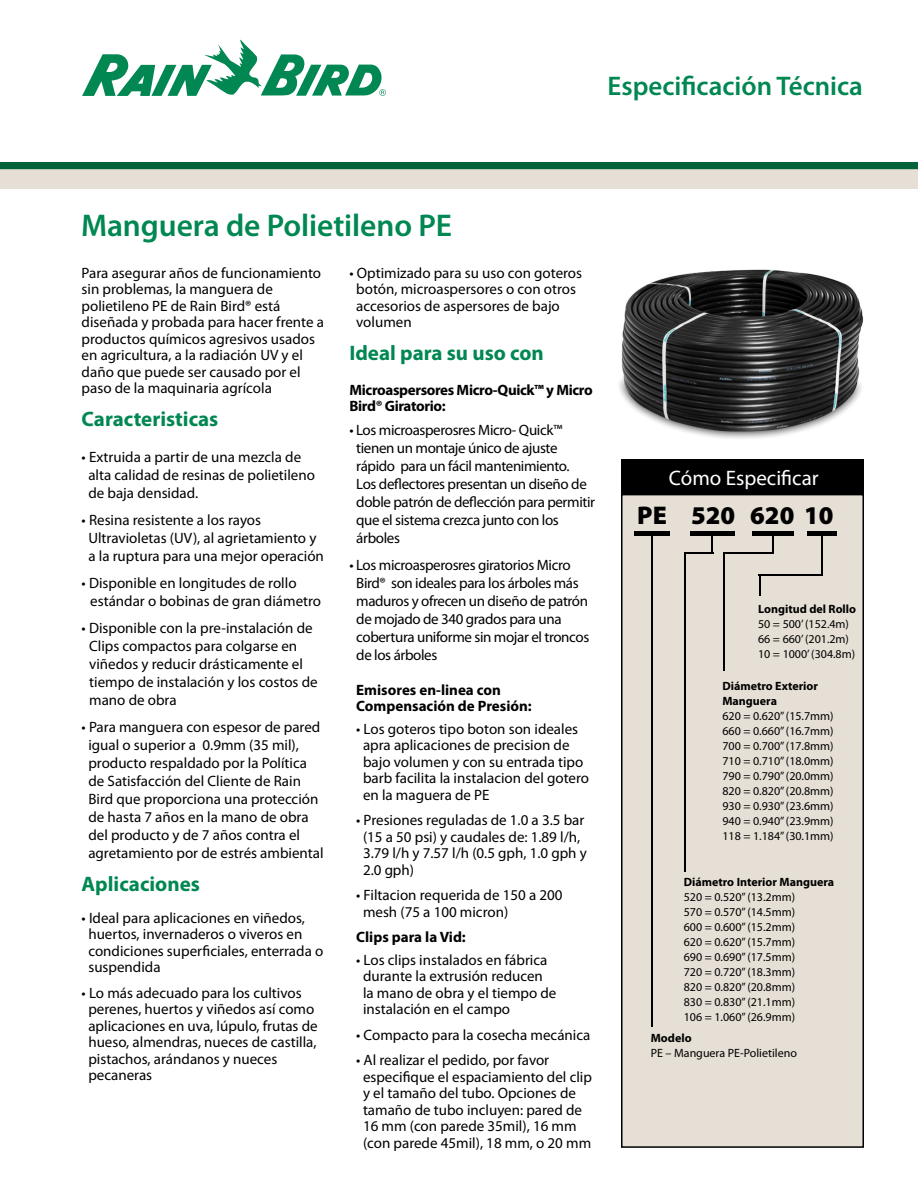
<style>
.page{position:relative;width:918px;height:1188px;background:#fff}
.page>*{position:absolute;margin:0;border:0;box-sizing:border-box;transform-origin:0 0}
.t1{font:600 31.5px "Myriad Pro";letter-spacing:-.005em;color:#008752}
.t2{font:600 27px "Myriad Pro";color:#008752}
.t3{font:900 25.65px "Myriad Pro";color:#000}
.t4{font:700 21px "Myriad Pro";color:#008752}
.t5{font:21px "Myriad Pro";color:#fff}
.t6{font:15px/16.5px "Myriad Pro";color:#000}
.t7{font:15px/18px "Myriad Pro";letter-spacing:-.025em;color:#000}
.t8{font:700 15px/16.5px "Myriad Pro";letter-spacing:-.01em;color:#000}
.t9{font:12px/15px "Myriad Pro";color:#000;text-align:justify}
.t10{font:700 12px/15px "Myriad Pro";color:#000}
</style>
<div class="page">
<img style="left:619px;top:269px;width:245px;height:170px">
<svg style="left:82px;top:40px;width:304px;height:56px"></svg>
<div style="left:622px;top:495px;width:241px;height:652px;background:#e6dfd5"></div>
<div style="left:621px;top:494px;width:243px;height:654px;border:2px solid #000"></div>
<div style="left:621px;top:459px;width:243px;height:36px;background:#000"></div>
<hr style="left:651px;top:534px;width:2px;height:492px;background:#000">
<div style="left:634px;top:531px;width:36px;height:5px;background:#000"></div>
<svg style="left:712px;top:536px;width:1px;height:16px"></svg>
<hr style="left:684px;top:554px;width:2px;height:318px;background:#000">
<hr style="left:684px;top:552px;width:29px;height:2px;background:#000">
<div style="left:690px;top:531px;width:45px;height:5px;background:#000"></div>
<hr style="left:772px;top:533px;width:2px;height:20px;background:#000">
<hr style="left:723px;top:554px;width:2px;height:117px;background:#000">
<hr style="left:723px;top:552px;width:51px;height:2px;background:#000">
<div style="left:752px;top:531px;width:41px;height:5px;background:#000"></div>
<hr style="left:821px;top:533px;width:2px;height:43px;background:#000">
<hr style="left:759px;top:576px;width:2px;height:20px;background:#000">
<hr style="left:759px;top:575px;width:64px;height:1px;background:#000">
<div style="left:807px;top:531px;width:30px;height:5px;background:#000"></div>
<div style="left:0;top:162px;width:918px;height:8px;background:#036439"></div>
<div style="left:0;top:170px;width:918px;height:19px;background:#e6dfd5"></div>
<h2 class="t2" style="left:608px;top:68px;width:257px">Especificación Técnica</h2>
<h1 class="t1" style="left:81px;top:205px;width:373px">Manguera de Polietileno PE</h1>
<p class="t6" style="left:82px;top:264px;width:244px">Para asegurar años de funcionamiento sin problemas, la manguera de polietileno PE de Rain Bird® está diseñada y probada para hacer frente a productos químicos agresivos usados en agricultura, a la radiación UV y el daño que puede ser causado por el paso de la maquinaria agrícola</p>
<h3 class="t4" style="left:82px;top:406px;width:138px">Caracteristicas</h3>
<p class="t6" style="left:88px;top:448px;width:228px;line-height:18px;text-indent:-7px">• Extruida a partir de una mezcla de alta calidad de resinas de polietileno de baja densidad.</p>
<p class="t6" style="left:88px;top:511px;width:237px;line-height:18px;text-indent:-7px">• Resina resistente a los rayos<br>Ultravioletas (UV), al agrietamiento y a la ruptura para una mejor operación</p>
<p class="t6" style="left:90px;top:574px;width:232px;line-height:18px;text-indent:-9px">• Disponible en longitudes de rollo estándar o bobinas de gran diámetro</p>
<p class="t6" style="left:89px;top:619px;width:230px;line-height:18px;text-indent:-8px">• Disponible con la pre-instalación de<br>Clips compactos para colgarse en viñedos y reducir drásticamente el tiempo de instalación y los costos de mano de obra</p>
<p class="t6" style="left:88px;top:718px;width:237px;line-height:18px;text-indent:-7px">• Para manguera con espesor de pared igual o superior a 0.9mm (35 mil), producto respaldado por la Política de Satisfacción del Cliente de Rain Bird que proporciona una protección de hasta 7 años en la mano de obra del producto y de 7 años contra el agretamiento por de estrés ambiental</p>
<h3 class="t4" style="left:82px;top:871px;width:120px">Aplicaciones</h3>
<p class="t6" style="left:88px;top:909px;width:236px;text-indent:-7px">• Ideal para aplicaciones en viñedos, huertos, invernaderos o viveros en condiciones superficiales, enterrada o suspendida</p>
<p class="t6" style="left:88px;top:984px;width:231px;text-indent:-7px">• Lo más adecuado para los cultivos perenes, huertos y viñedos así como aplicaciones en uva, lúpulo, frutas de hueso, almendras, nueces de castilla, pistachos, arándanos y nueces pecaneras</p>
<p class="t6" style="left:356px;top:264px;width:227px;text-indent:-7px">• Optimizado para su uso con goteros botón, microaspersores o con otros accesorios de aspersores de bajo volumen</p>
<h3 class="t4" style="left:350px;top:340px;width:196px">Ideal para su uso con</h3>
<p class="t8" style="left:350px;top:381px;width:245px">Microaspersores Micro-Quick™ y Micro<br>Bird® Giratorio:</p>
<p class="t7" style="left:356px;top:421px;width:240px;text-indent:-7px">• Los microasperosres Micro- Quick™ tienen un montaje único de ajuste rápido para un fácil mantenimiento.<br>Los deflectores presentan un diseño de doble patrón de deflección para permitir que el sistema crezca junto con los árboles</p>
<p class="t7" style="left:356px;top:556px;width:235px;text-indent:-7px">• Los microasperosres giratorios Micro Bird® son ideales para los árboles más maduros y ofrecen un diseño de patrón de mojado de 340 grados para una cobertura uniforme sin mojar el troncos de los árboles</p>
<p class="t8" style="left:356px;top:681px;width:177px">Emisores en-linea con<br>Compensación de Presión:</p>
<p class="t6" style="left:363px;top:720px;width:228px;text-indent:-7px">• Los goteros tipo boton son ideales apra aplicaciones de precision de bajo volumen y con su entrada tipo barb facilita la instalacion del gotero en la maguera de PE</p>
<p class="t6" style="left:363px;top:812px;width:225px;text-indent:-7px">• Presiones reguladas de 1.0 a 3.5 bar (15 a 50 psi) y caudales de: 1.89 l/h,<br>3.79 l/h y 7.57 l/h (0.5 gph, 1.0 gph y<br>2.0 gph)</p>
<p class="t6" style="left:363px;top:887px;width:201px;text-indent:-7px">• Filtacion requerida de 150 a 200 mesh (75 a 100 micron)</p>
<p class="t8" style="left:356px;top:929px;width:111px">Clips para la Vid:</p>
<p class="t6" style="left:363px;top:951px;width:195px;text-indent:-7px">• Los clips instalados en fábrica durante la extrusión reducen la mano de obra y el tiempo de instalación en el campo</p>
<p class="t6" style="left:356px;top:1026px;width:236px">• Compacto para la cosecha mecánica</p>
<p class="t6" style="left:363px;top:1052px;width:230px;text-indent:-7px">• Al realizar el pedido, por favor especifique el espaciamiento del clip y el tamaño del tubo. Opciones de tamaño de tubo incluyen: pared de 16 mm (con parede 35mil), 16 mm (con parede 45mil), 18 mm, o 20 mm</p>
<h3 class="t5" style="left:669px;top:465px;width:151px">Cómo Especificar</h3>
<h3 class="t3" style="left:637px;top:501px;width:198px">PE 520 620 10</h3>
<p class="t10" style="left:758px;top:601px;width:100px">Longitud del Rollo</p>
<p class="t9" style="left:758px;top:616px;width:99px;text-align:left">50 = 500’ (152.4m)<br>66 = 660’ (201.2m)<br>10 = 1000’ (304.8m)</p>
<p class="t10" style="left:722px;top:679px;width:97px">Diámetro Exterior<br>Manguera</p>
<p class="t9" style="left:722px;top:709px;width:113px">620 = 0.620” (15.7mm)<br>660 = 0.660” (16.7mm)<br>700 = 0.700” (17.8mm)<br>710 = 0.710” (18.0mm)<br>790 = 0.790” (20.0mm)<br>820 = 0.820” (20.8mm)<br>930 = 0.930” (23.6mm)<br>940 = 0.940” (23.9mm)<br>118 = 1.184” (30.1mm)</p>
<p class="t10" style="left:684px;top:874px;width:152px">Diámetro Interior Manguera</p>
<p class="t9" style="left:684px;top:889px;width:113px">520 = 0.520” (13.2mm)<br>570 = 0.570” (14.5mm)<br>600 = 0.600” (15.2mm)<br>620 = 0.620” (15.7mm)<br>690 = 0.690” (17.5mm)<br>720 = 0.720” (18.3mm)<br>820 = 0.820” (20.8mm)<br>830 = 0.830” (21.1mm)<br>106 = 1.060” (26.9mm)</p>
<p class="t10" style="left:651px;top:1030px;width:42px">Modelo</p>
<p class="t9" style="left:651px;top:1045px;width:148px">PE – Manguera PE-Polietileno</p>
</div>
